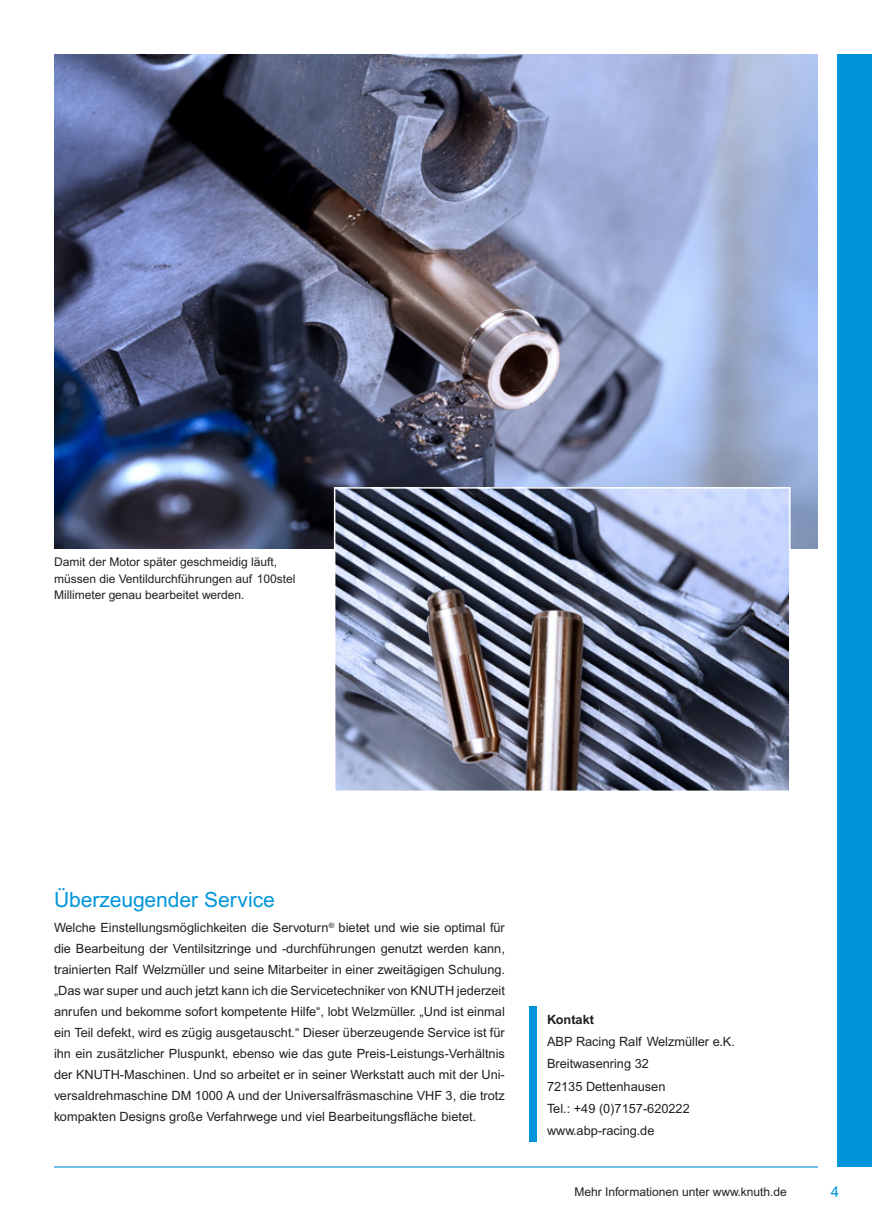
<style>
.page{position:relative;width:872px;height:1221px;background:#fff}
.page>*{position:absolute;margin:0;border:0;box-sizing:border-box;transform-origin:0 0}
.fliesstext-redaktion{font:21px "Arial MT Pro Cyr";color:#0095d9}
.Seitenzahl_rechts{font:15px "Arial MT Pro";color:#0095d9}
.fliesstext-redaktion-2{font:12.75px/21px "Arial MT Pro";color:#231f20;text-align:justify}
.fliesstext-redaktion-3{font:700 12.75px "Arial MT Pro";color:#231f20}
.Grundtext_rechtsbuen{font:12px/16.5px "Arial MT Pro";color:#231f20}
</style>
<div class="page">
<div style="left:838px;top:54px;width:34px;height:1112px;background:#0095d9"></div>
<img style="left:54px;top:54px;width:764px;height:494px">
<img style="left:337px;top:490px;width:450px;height:299px">
<div style="left:334px;top:487px;width:456px;height:305px;border:2px solid #fff"></div>
<div style="left:529px;top:1006px;width:7px;height:136px;background:#0095d9"></div>
<hr style="left:54px;top:1166px;width:764px;height:1px;background:#0095d9">
<p class="Grundtext_rechtsbuen" style="left:54px;top:554px;width:243px">Damit der Motor später geschmeidig läuft, müssen die Ventildurchführungen auf 100stel<br>Millimeter genau bearbeitet werden.</p>
<p class="fliesstext-redaktion" style="left:54px;top:887px;width:222px">Überzeugender Service</p>
<p class="fliesstext-redaktion-2" style="left:54px;top:917px;width:452px">Welche Einstellungsmöglichkeiten die Servoturn<sup>®</sup> bietet und wie sie optimal für die Bearbeitung der Ventilsitzringe und -durchführungen genutzt werden kann, trainierten Ralf Welzmüller und seine Mitarbeiter in einer zweitägigen Schulung. „Das war super und auch jetzt kann ich die Servicetechniker von KNUTH jederzeit anrufen und bekomme sofort kompetente Hilfe“, lobt Welzmüller. „Und ist einmal ein Teil defekt, wird es zügig ausgetauscht.“ Dieser überzeugende Service ist für ihn ein zusätzlicher Pluspunkt, ebenso wie das gute Preis-Leistungs-Verhältnis der KNUTH-Maschinen. Und so arbeitet er in seiner Werkstatt auch mit der Uni&shy;versaldrehmaschine DM 1000 A und der Universalfräsmaschine VHF 3, die trotz kompakten Designs große Verfahrwege und viel Bearbeitungsfläche bietet.</p>
<p class="fliesstext-redaktion-3" style="left:547px;top:1011px;width:49px">Kontakt</p>
<p class="fliesstext-redaktion-2" style="left:547px;top:1031px;width:189px">ABP Racing Ralf Welzmüller e.K.</p>
<p class="fliesstext-redaktion-2" style="left:547px;top:1053px;width:103px">Breitwasenring 32</p>
<p class="fliesstext-redaktion-2" style="left:547px;top:1076px;width:120px">72135 Dettenhausen</p>
<p class="fliesstext-redaktion-2" style="left:547px;top:1098px;width:144px">Tel.: +49 (0)7157-620222</p>
<p class="fliesstext-redaktion-2" style="left:547px;top:1120px;width:109px">www.abp-racing.de</p>
<p class="Grundtext_rechtsbuen" style="left:574px;top:1184px;width:214px">Mehr Informationen unter www.knuth.de</p>
<p class="Seitenzahl_rechts" style="left:830px;top:1182px;width:10px">4</p>
</div>
